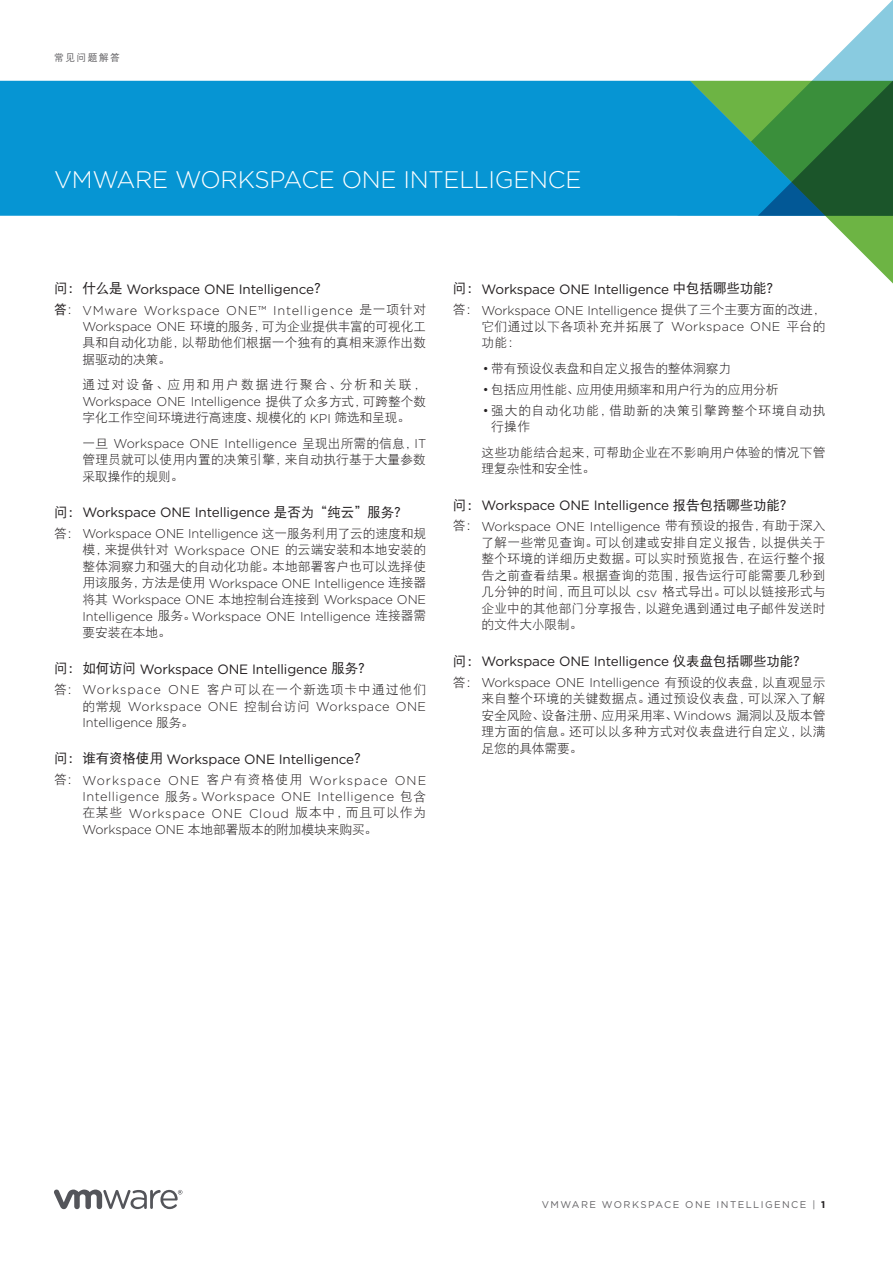
<style>
.page{position:relative;width:893px;height:1263px;background:#fff}
.page>*{position:absolute;margin:0;border:0;box-sizing:border-box;transform-origin:0 0}
.t1{font:300 24px "Gotham";letter-spacing:-.01em;color:#fff}
.t2{font:13.5px "Gotham";letter-spacing:-.01em;color:#231f20}
.t3{font:300 12.75px/16.5px "Gotham";letter-spacing:-.01em;color:#231f20;text-align:justify}
.t4{font:12.75px/16.5px "DFP Hei W3";letter-spacing:.01em;color:#231f20;text-align:justify}
.t5{font:12.75px "DFP Hei W3";letter-spacing:-.01em;color:#231f20}
.t6{font:300 12.75px/16.5px "Gotham";letter-spacing:.025em;color:#231f20}
.t7{font:300 12.75px "Gotham";letter-spacing:.06em;color:#231f20}
.t8{font:12.75px/16.5px "DFP Hei W3";letter-spacing:.03em;color:#231f20}
.t9{font:12.75px "DFP Hei W3";letter-spacing:.08em;color:#231f20}
.t10{font:12.75px/16.5px "DFP Hei W3";letter-spacing:.065em;color:#231f20}
.t11{font:12.75px "DFP Hei W3";letter-spacing:.155em;color:#231f20}
.t12{font:9.75px "Gotham";letter-spacing:.15em;color:#636265}
.t13{font:9.75px "DFP Hei W5";letter-spacing:.15em;color:#636265}
.s1{font-family:"DFP Hei W5"}
.s2{font-family:"DFP Hei W5";font-weight:400}
.s3{font-family:"DFP Hei W3";font-weight:400}
.s4{font-family:"Gotham";font-weight:300}
.s5{font-weight:700;color:#231f20}
</style>
<div class="page">
<svg style="left:54px;top:1189px;width:128px;height:20px"></svg>
<svg style="left:677px;top:0;width:216px;height:81px"></svg>
<div style="left:0;top:81px;width:690px;height:135px;background:#0695d3"></div>
<svg style="left:690px;top:67px;width:203px;height:217px"></svg>
<p class="t13" style="left:54px;top:53px;width:67px">常见问题解答</p>
<h1 class="t1" style="left:54px;top:165px;width:529px">VMWARE WORKSPACE ONE INTELLIGENCE</h1>
<p class="t2" style="left:54px;top:280px;width:275px"><span class="s1">问：什么是</span> Workspace ONE Intelligence<span class="s1">？</span></p>
<p class="t7" style="left:54px;top:302px;width:374px"><span class="s2">答</span><span class="s3">：</span> VMware Workspace ONE™ Intelligence <span class="s3">是一项针对</span></p>
<p class="t4" style="left:83px;top:318px;width:345px"><span class="s4">Workspace ONE</span> 环境的服务，可为企业提供丰富的可视化工具和自动化功能，以帮助他们根据一个独有的真相来源作出数据驱动的决策。</p>
<p class="t11" style="left:83px;top:378px;width:345px">通过对设备、应用和用户数据进行聚合、分析和关联，</p>
<p class="t3" style="left:83px;top:393px;width:345px">Workspace ONE Intelligence <span class="s3">提供了众多方式，可跨整个数</span></p>
<p class="t5" style="left:83px;top:411px;width:329px">字化工作空间环境进行高速度、规模化的 <span class="s4">KPI</span> 筛选和呈现。</p>
<p class="t3" style="left:83px;top:435px;width:345px"><span class="s3">一旦</span> Workspace ONE Intelligence <span class="s3">呈现出所需的信息，</span>IT</p>
<p class="t4" style="left:82px;top:451px;width:345px">管理员就可以使用内置的决策引擎，来自动执行基于大量参数采取操作的规则。</p>
<p class="t2" style="left:54px;top:504px;width:355px"><span class="s1">问：</span> Workspace ONE Intelligence <span class="s1">是否为“纯云”服务？</span></p>
<p class="t3" style="left:54px;top:525px;width:374px"><span class="s3">答：</span> Workspace ONE Intelligence <span class="s3">这一服务利用了云的速度和规</span></p>
<p class="t4" style="left:82px;top:541px;width:345px">模，来提供针对 <span class="s4">Workspace ONE</span> 的云端安装和本地安装的整体洞察力和强大的自动化功能。本地部署客户也可以选择使</p>
<p class="t3" style="left:82px;top:575px;width:345px"><span class="s3">用该服务，方法是使用</span> Workspace ONE Intelligence <span class="s3">连接器将其</span> Workspace ONE <span class="s3">本地控制台连接到</span> Workspace ONE Intelligence <span class="s3">服务。</span>Workspace ONE Intelligence <span class="s3">连接器需</span></p>
<p class="t4" style="left:82px;top:624px;width:90px">要安装在本地。</p>
<p class="t2" style="left:54px;top:660px;width:319px"><span class="s1">问：如何访问</span> Workspace ONE Intelligence <span class="s1">服务？</span></p>
<p class="t9" style="left:54px;top:683px;width:374px">答： <span class="s4">Workspace ONE</span> 客户可以在一个新选项卡中通过他们</p>
<p class="t6" style="left:82px;top:698px;width:345px"><span class="s3">的常规</span> Workspace ONE <span class="s3">控制台访问</span> Workspace ONE<br>Intelligence <span class="s3">服务。</span></p>
<p class="t2" style="left:54px;top:750px;width:315px"><span class="s1">问：谁有资格使用</span> Workspace ONE Intelligence<span class="s1">？</span></p>
<p class="t3" style="left:82px;top:771px;width:345px;text-indent:-28px"><span class="s3">答：</span> Workspace ONE <span class="s3">客户有资格使用</span> Workspace ONE Intelligence <span class="s3">服务。</span>Workspace ONE Intelligence <span class="s3">包含在某些</span> Workspace ONE Cloud <span class="s3">版本中，而且可以作为</span></p>
<p class="t5" style="left:82px;top:823px;width:296px"><span class="s4">Workspace ONE</span> 本地部署版本的附加模块来购买。</p>
<p class="t2" style="left:453px;top:280px;width:328px"><span class="s1">问：</span> Workspace ONE Intelligence <span class="s1">中包括哪些功能？</span></p>
<p class="t3" style="left:453px;top:301px;width:374px"><span class="s3">答：</span> Workspace ONE Intelligence <span class="s3">提供了三个主要方面的改进，</span></p>
<p class="t8" style="left:481px;top:318px;width:345px">它们通过以下各项补充并拓展了 <span class="s4">Workspace ONE</span> 平台的功能：</p>
<p class="t5" style="left:483px;top:362px;width:250px"><span class="s4">•</span> 带有预设仪表盘和自定义报告的整体洞察力</p>
<p class="t5" style="left:483px;top:383px;width:297px"><span class="s4">•</span> 包括应用性能、应用使用频率和用户行为的应用分析</p>
<p class="t10" style="left:491px;top:402px;width:336px;text-indent:-9px"><span class="s4">•</span> 强大的自动化功能，借助新的决策引擎跨整个环境自动执行操作</p>
<p class="t4" style="left:481px;top:444px;width:345px">这些功能结合起来，可帮助企业在不影响用户体验的情况下管理复杂性和安全性。</p>
<p class="t2" style="left:453px;top:496px;width:342px"><span class="s1">问：</span> Workspace ONE Intelligence <span class="s1">报告包括哪些功能？</span></p>
<p class="t3" style="left:453px;top:518px;width:374px"><span class="s3">答：</span> Workspace ONE Intelligence <span class="s3">带有预设的报告，有助于深入</span></p>
<p class="t4" style="left:481px;top:534px;width:346px">了解一些常见查询。可以创建或安排自定义报告，以提供关于整个环境的详细历史数据。可以实时预览报告，在运行整个报告之前查看结果。根据查询的范围，报告运行可能需要几秒到几分钟的时间，而且可以以 <span class="s4">csv</span> 格式导出。可以以链接形式与企业中的其他部门分享报告，以避免遇到通过电子邮件发送时的文件大小限制。</p>
<p class="t2" style="left:453px;top:653px;width:355px"><span class="s1">问：</span> Workspace ONE Intelligence <span class="s1">仪表盘包括哪些功能？</span></p>
<p class="t3" style="left:453px;top:674px;width:374px"><span class="s3">答：</span> Workspace ONE Intelligence <span class="s3">有预设的仪表盘，以直观显示</span></p>
<p class="t4" style="left:481px;top:690px;width:346px">来自整个环境的关键数据点。通过预设仪表盘，可以深入了解安全风险、设备注册、应用采用率、<span class="s4">Windows</span> 漏洞以及版本管理方面的信息。还可以以多种方式对仪表盘进行自定义，以满足您的具体需要。</p>
<p class="t12" style="left:542px;top:1198px;width:285px">VMWARE WORKSPACE ONE INTELLIGENCE | <span class="s5">1</span></p>
</div>
